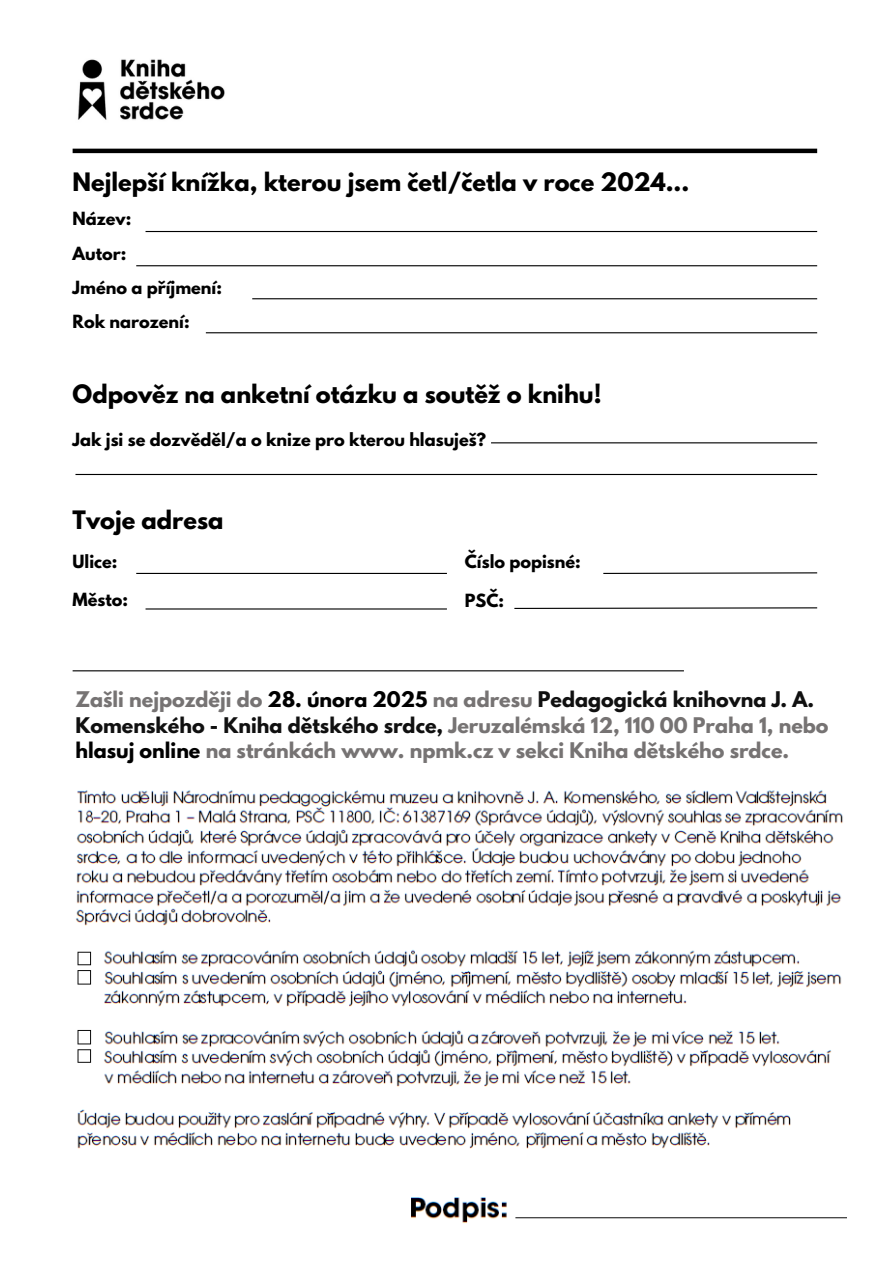
<style>
.page{position:relative;width:894px;height:1264px;background:#fff}
.page>*{position:absolute;margin:0;border:0;box-sizing:border-box;transform-origin:0 0}
.t1{font:700 22.5px "League Spartan";color:#000}
.t2{font:700 19.05px/25.8px "League Spartan";color:#767373}
.t3{font:700 16.05px "League Spartan";color:#000}
.s1{color:#000}
.s2{color:#101010}
</style>
<div class="page">
<hr style="left:73px;top:149px;width:743px;height:4px;background:#000">
<hr style="left:145px;top:231px;width:671px;height:1px;background:#000">
<hr style="left:136px;top:265px;width:680px;height:1px;background:#000">
<hr style="left:252px;top:298px;width:564px;height:1px;background:#000">
<hr style="left:206px;top:332px;width:610px;height:1px;background:#000">
<img style="left:77px;top:59px;width:148px;height:61px">
<hr style="left:491px;top:442px;width:325px;height:1px;background:#000">
<hr style="left:75px;top:474px;width:741px;height:1px;background:#000">
<hr style="left:136px;top:573px;width:311px;height:1px;background:#000">
<svg style="left:603px;top:572px;width:215px;height:2px"></svg>
<hr style="left:145px;top:608px;width:302px;height:1px;background:#000">
<svg style="left:514px;top:607px;width:304px;height:2px"></svg>
<hr style="left:73px;top:670px;width:610px;height:1px;background:#000">
<img style="left:76px;top:790px;width:771px;height:433px">
<p class="t1" style="left:73px;top:171px;width:618px">Nejlepší knížka, kterou jsem četl/četla v roce 2024...</p>
<p class="t3" style="left:73px;top:211px;width:60px">Název:</p>
<h1 class="t3" style="left:73px;top:245px;width:55px">Autor:</h1>
<p class="t3" style="left:73px;top:279px;width:151px">Jméno a příjmení:</p>
<p class="t3" style="left:73px;top:313px;width:118px">Rok narození:</p>
<p class="t1" style="left:73px;top:382px;width:530px">Odpověz na anketní otázku a soutěž o knihu!</p>
<p class="t3" style="left:73px;top:432px;width:415px">Jak jsi se dozvěděl/a o knize pro kterou hlasuješ?</p>
<p class="t1" style="left:73px;top:509px;width:152px">Tvoje adresa</p>
<p class="t3" style="left:73px;top:554px;width:46px">Ulice:</p>
<p class="t3" style="left:464px;top:554px;width:117px">Číslo popisné:</p>
<p class="t3" style="left:73px;top:591px;width:57px">Město:</p>
<h1 class="t3" style="left:464px;top:592px;width:41px">PSČ:</h1>
<p class="t2" style="left:75px;top:688px;width:754px">Zašli nejpozději do <span class="s1">28. února 2025</span> na adresu <span class="s2">Pedagogická knihovna J. A.<br>Komenského - Kniha dětského srdce,</span> Jeruzalémská 12, 110 00 Praha 1, nebo <span class="s1">hlasuj online</span> na stránkách www. npmk.cz v sekci Kniha dětského srdce.</p>
</div>
